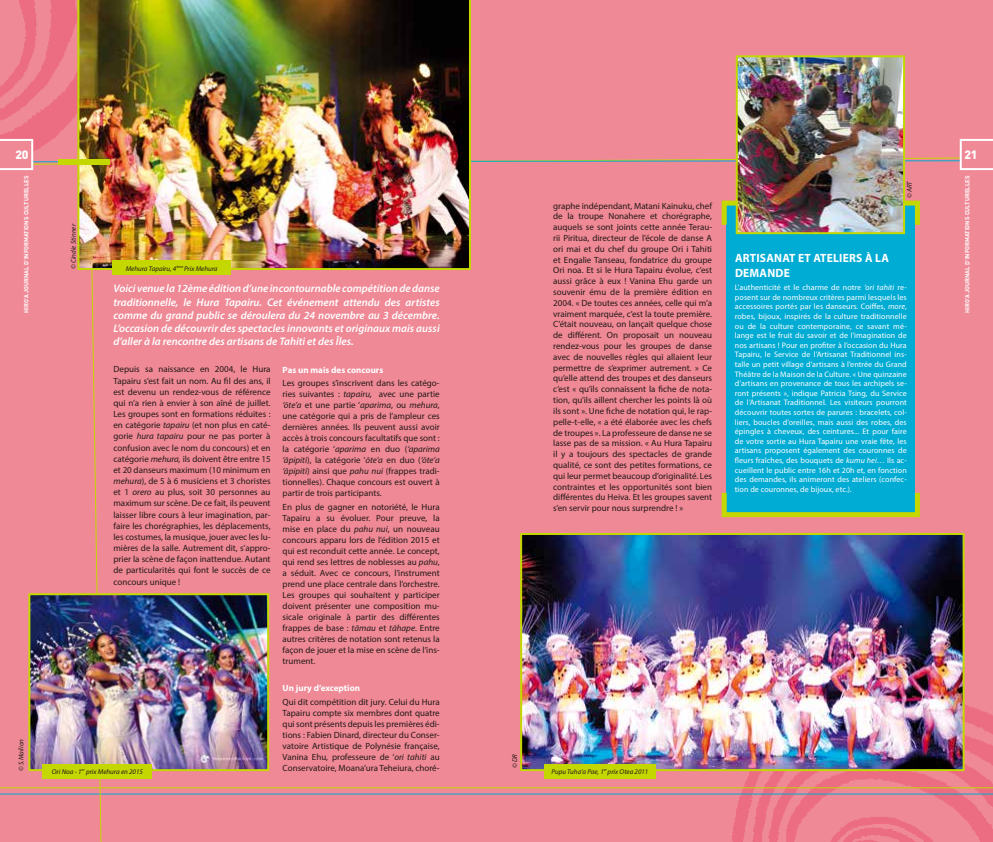
<style>
.page{position:relative;width:993px;height:842px;background:#fff}
.page>*{position:absolute;margin:0;border:0;box-sizing:border-box;transform-origin:0 0}
.t1{font:700 12px/14.4px "Myriad Pro";letter-spacing:.02em;color:#fff;scale:.96 1}
.t2{font:900 12px "DIN";color:#fff}
.t3{font:italic 600 11px/13.2px "Myriad Pro";color:#fff;text-align:justify}
.t4{font:9px/11px "Myriad Pro";color:#231916;text-align:justify}
.t5{font:700 9px "Myriad Pro";color:#fff}
.t6{font:8px/9.6px "Myriad Pro";letter-spacing:.01em;color:#fff;text-align:justify}
.t7{font:italic 7px "Myriad Pro";color:#231916}
.t8{font:700 6px "DIN";color:#fff}
.s1{font-style:italic}
</style>
<div class="page">
<img style="left:0;top:0;width:992px;height:842px">
<div style="left:112px;top:261px;width:119px;height:14px;background:#c4d700"></div>
<img style="left:738px;top:58px;width:163px;height:173px">
<div style="left:735px;top:55px;width:169px;height:179px;border:2px solid #c4d700"></div>
<div style="left:544px;top:764px;width:111px;height:14px;background:#c4d700"></div>
<div style="left:43px;top:764px;width:109px;height:14px;background:#c4d700"></div>
<h1 class="t2" style="left:15px;top:147px;width:14px">20</h1>
<h1 class="t2" style="left:964px;top:147px;width:14px">21</h1>
<p class="t8" style="left:22px;top:313px;width:139px;rotate:-90deg">HIRO’A JOURNAL D’INFORMATIONS CULTURELLES</p>
<p class="t8" style="left:963px;top:313px;width:139px;rotate:-90deg">HIRO’A JOURNAL D’INFORMATIONS CULTURELLES</p>
<p class="t7" style="left:904px;top:198px;width:19px;rotate:-90deg">© ART</p>
<p class="t4" style="left:553px;top:200px;width:160px">graphe indépendant, Matani Kainuku, chef de la troupe Nonahere et chorégraphe, auquels se sont joints cette année Terau&shy;rii Piritua, directeur de l’école de danse A ori mai et du chef du groupe Ori i Tahiti et Engalie Tanseau, fondatrice du groupe Ori noa. Et si le Hura Tapairu évolue, c’est aussi grâce à eux ! Vanina Ehu garde un souvenir ému de la première édition en 2004. « De toutes ces années, celle qui m’a vraiment marquée, c’est la toute première.<br>C’était nouveau, on lançait quelque chose de différent. On proposait un nouveau rendez-vous pour les groupes de danse avec de nouvelles règles qui allaient leur permettre de s’exprimer autrement. » Ce qu’elle attend des troupes et des danseurs c’est « qu’ils connaissent la fiche de nota&shy;tion, qu’ils aillent chercher les points là où ils sont ». Une fiche de notation qui, le rap&shy;pelle-t-elle, « a été élaborée avec les chefs de troupes ». La professeure de danse ne se lasse pas de sa mission. « Au Hura Tapairu il y a toujours des spectacles de grande qualité, ce sont des petites formations, ce qui leur permet beaucoup d’originalité. Les contraintes et les opportunités sont bien différentes du Heiva. Et les groupes savent s’en servir pour nous surprendre ! »</p>
<p class="t7" style="left:69px;top:269px;width:47px;rotate:-90deg">© Cindie Stinner</p>
<h1 class="t1" style="left:734px;top:251px;width:162px">Artisanat et ateliers à la dem</h1>
<p class="t7" style="left:126px;top:264px;width:93px">Mehura Tapairu, 4<sup>ème</sup> Prix Mehura</p>
<h1 class="t1" style="left:759px;top:265px;width:25px">ande</h1>
<p class="t6" style="left:734px;top:282px;width:173px">L’authenticité et le charme de notre <span class="s1">‘ori tahiti</span> re&shy;posent sur de nombreux critères parmi lesquels les accessoires portés par les danseurs. Coiffes, <span class="s1">more</span>, robes, bijoux, inspirés de la culture traditionnelle ou de la culture contemporaine, ce savant mé&shy;lange est le fruit du savoir et de l’imagination de nos artisans ! Pour en profiter à l’occasion du Hura Tapairu, le Service de l’Artisanat Traditionnel ins&shy;talle un petit village d’artisans à l’entrée du Grand Théâtre de la Maison de la Culture. « Une quinzaine d’artisans en provenance de tous les archipels se&shy;ront présents », indique Patricia Tsing, du Service de l’Artisanat Traditionnel. Les visiteurs pourront découvrir toutes sortes de parures : bracelets, col&shy;liers, boucles d’oreilles, mais aussi des robes, des épingles à cheveux, des ceintures... Et pour faire de votre sortie au Hura Tapairu une vraie fête, les artisans proposent également des couronnes de fleurs fraîches, des bouquets de <span class="s1">kumu hei</span>… Ils ac&shy;cueillent le public entre 16h et 20h et, en fonction des demandes, ils animeront des ateliers (confec&shy;tion de couronnes, de bijoux, etc.).</p>
<p class="t3" style="left:113px;top:282px;width:327px">Voici venue la 12ème édition d’une incontournable compétition de danse traditionnelle, le Hura Tapairu. Cet événement attendu des artistes comme du grand public se déroulera du 24 novembre au 3 décembre.<br>L’occasion de découvrir des spectacles innovants et originaux mais aussi d’aller à la rencontre des artisans de Tahiti et des Îles.</p>
<p class="t4" style="left:113px;top:364px;width:159px">Depuis sa naissance en 2004, le Hura Tapairu s’est fait un nom. Au fil des ans, il est devenu un rendez-vous de référence qui n’a rien à envier à son aîné de juillet.<br>Les groupes sont en formations réduites : en catégorie <span class="s1">tapairu</span> (et non plus en caté&shy;gorie <span class="s1">hura tapairu</span> pour ne pas porter à confusion avec le nom du concours) et en catégorie <span class="s1">mehura,</span> ils doivent être entre 15 et 20 danseurs maximum (10 minimum en <span class="s1">mehura</span>), de 5 à 6 musiciens et 3 choristes et 1 <span class="s1">orero</span> au plus, soit 30 personnes au maximum sur scène. De ce fait, ils peuvent laisser libre cours à leur imagination, par&shy;faire les chorégraphies, les déplacements, les costumes, la musique, jouer avec les lu&shy;mières de la salle. Autrement dit, s’appro&shy;prier la scène de façon inattendue. Autant de particularités qui font le succès de ce concours unique !</p>
<p class="t5" style="left:282px;top:364px;width:102px">Pas un mais des concours</p>
<p class="t4" style="left:282px;top:378px;width:159px">Les groupes s’inscrivent dans les catégo&shy;ries suivantes : <span class="s1">tapairu,</span> avec une partie <span class="s1">‘ōte’a</span> et une partie ‘<span class="s1">aparima</span>, ou <span class="s1">mehura</span>, une catégorie qui a pris de l’ampleur ces dernières années. Ils peuvent aussi avoir accès à trois concours facultatifs que sont : la catégorie ‘<span class="s1">aparima</span> en duo (<span class="s1">‘aparima ‘āpipiti</span>), la catégorie ‘<span class="s1">ōte’a</span> en duo (<span class="s1">‘ōte’a ‘āpipiti</span>) ainsi que <span class="s1">pahu nui</span> (frappes tradi&shy;tionnelles). Chaque concours est ouvert à partir de trois participants.</p>
<p class="t4" style="left:282px;top:501px;width:159px">En plus de gagner en notoriété, le Hura Tapairu a su évoluer. Pour preuve, la mise en place du <span class="s1">pahu nui</span>, un nouveau concours apparu lors de l’édition 2015 et qui est reconduit cette année. Le concept, qui rend ses lettres de noblesses au <span class="s1">pahu</span>, a séduit. Avec ce concours, l’instrument prend une place centrale dans l’orchestre.<br>Les groupes qui souhaitent y participer doivent présenter une composition mu&shy;sicale originale à partir des différentes frappes de base : <span class="s1">tāmau</span> et <span class="s1">tāhape</span>. Entre autres critères de notation sont retenus la façon de jouer et la mise en scène de l’ins&shy;trument.</p>
<p class="t5" style="left:282px;top:682px;width:79px">Un jury d’exception</p>
<p class="t4" style="left:282px;top:696px;width:159px">Qui dit compétition dit jury. Celui du Hura Tapairu compte six membres dont quatre qui sont présents depuis les premières édi&shy;tions : Fabien Dinard, directeur du Conser&shy;vatoire Artistique de Polynésie française, Vanina Ehu, professeure de ‘<span class="s1">ori tahiti</span> au Conservatoire, Moana’ura Teheiura, choré-</p>
<p class="t7" style="left:17px;top:771px;width:34px;rotate:-90deg">© S.Mailion</p>
<p class="t7" style="left:510px;top:768px;width:15px;rotate:-90deg">© DR</p>
<p class="t7" style="left:52px;top:767px;width:92px">Ori Noa - 1<sup>er</sup> prix Mehura en 2015</p>
<p class="t7" style="left:551px;top:767px;width:98px">Pupu Tuha'a Pae, 1<sup>er</sup>prix Otea 2011</p>
</div>
